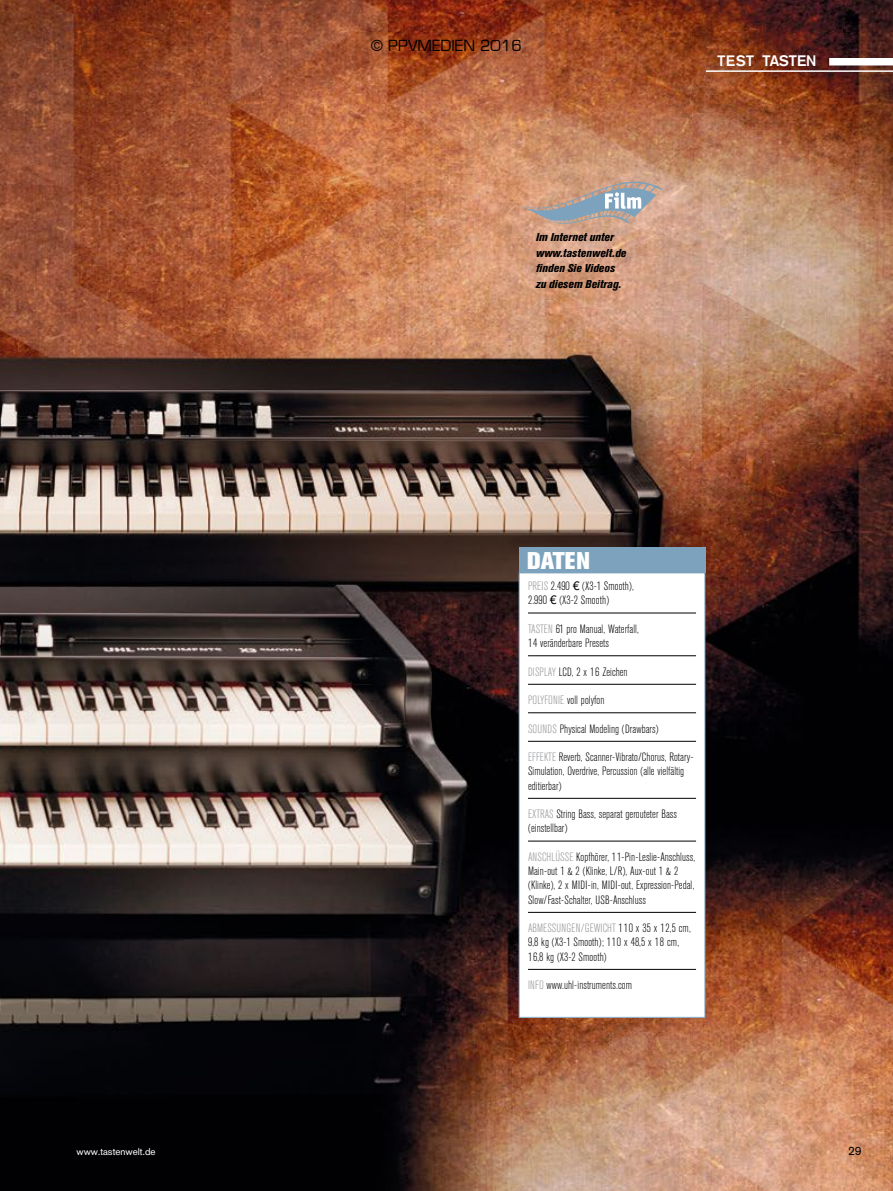
<style>
.page{position:relative;width:893px;height:1191px;background:#fff}
.page>*{position:absolute;margin:0;border:0;box-sizing:border-box;transform-origin:0 0}
.t1{font:800 24px "Akzidenz Grotesk BE";color:#fff}
.t2{font:15px "Eurostile";color:#000}
.t3{font:700 15px "Akzidenz Grotesk";color:#fff}
.t4{font:300 12px/14.2px "Akzidenz Grot Con BQ";letter-spacing:.005em;color:#000}
.t5{font:12px "Akzidenz Grotesk";color:#000}
.t6{font:italic 800 condensed 11.25px/15.8px "Akzidenz Grotesk BE";color:#000}
.t7{font:9.75px "Akzidenz Grotesk";color:#fff}
.s1{font-family:"Akzidenz Grotesk BE";font-weight:500}
.s2{color:#96979a}
.s3{font-family:"Linotype Euro Font Gto P";font-weight:400}
</style>
<div class="page">
<img style="left:0;top:0;width:893px;height:1191px">
<hr style="left:706px;top:70px;width:187px;height:2px;background:#fff">
<div style="left:829px;top:58px;width:64px;height:7px;background:#fff"></div>
<div style="left:519px;top:573px;width:186px;height:444px;background:#fff"></div>
<hr style="left:528px;top:613px;width:168px;height:1px;background:#000">
<hr style="left:528px;top:655px;width:168px;height:1px;background:#000">
<hr style="left:528px;top:684px;width:168px;height:1px;background:#000">
<hr style="left:528px;top:712px;width:168px;height:1px;background:#000">
<hr style="left:528px;top:741px;width:168px;height:1px;background:#000">
<hr style="left:528px;top:798px;width:168px;height:1px;background:#000">
<hr style="left:528px;top:841px;width:168px;height:1px;background:#000">
<hr style="left:528px;top:912px;width:168px;height:1px;background:#000">
<hr style="left:528px;top:969px;width:168px;height:1px;background:#000">
<div style="left:519px;top:572px;width:186px;height:445px;border:1px solid #7ca2bd"></div>
<div style="left:519px;top:547px;width:186px;height:25px;background:#7ca2bd"></div>
<svg style="left:510px;top:182px;width:152px;height:42px"></svg>
<p class="t2" style="left:371px;top:36px;width:152px">© PPVMEDIEN 2016</p>
<p class="t6" style="left:536px;top:229px;width:92px">Im Internet unter www.tastenwelt.de finden Sie Videos zu diesem Beitrag.</p>
<p class="t3" style="left:717px;top:51px;width:101px"><span class="s1">TEST</span> TASTEN</p>
<h1 class="t1" style="left:527px;top:547px;width:64px">DATEN</h1>
<p class="t4" style="left:528px;top:579px;width:107px"><span class="s2">PREIS</span> 2.490 <span class="s3">e</span> (X3-1 Smooth),<br>2.990 <span class="s3">e</span> (X3-2 Smooth)</p>
<p class="t4" style="left:528px;top:622px;width:113px"><span class="s2">TASTEN</span> 61 pro Manual, Waterfall,<br>14 veränderbare Presets</p>
<p class="t4" style="left:528px;top:664px;width:101px"><span class="s2">DISPLAY</span> LCD, 2 x 16 Zeichen</p>
<p class="t4" style="left:528px;top:693px;width:78px"><span class="s2">POLYFONIE</span> voll polyfon</p>
<p class="t4" style="left:528px;top:721px;width:132px"><span class="s2">SOUNDS</span> Physical Modeling (Drawbars)</p>
<p class="t4" style="left:528px;top:750px;width:167px"><span class="s2">EFFEKTE</span> Reverb, Scanner-Vibrato/Chorus, Rotary-<br>Simulation, Overdrive, Percussion (alle vielfältig editierbar)</p>
<p class="t4" style="left:528px;top:807px;width:150px"><span class="s2">EXTRAS</span> String Bass, separat gerouteter Bass (einstellbar)</p>
<p class="t4" style="left:528px;top:850px;width:169px"><span class="s2">ANSCHLÜSSE</span> Kopfhörer, 11-Pin-Leslie-Anschluss, Main-out 1 &amp; 2 (Klinke, L/R), Aux-out 1 &amp; 2 (Klinke), 2 x MIDI-in, MIDI-out, Expression-Pedal, Slow/Fast-Schalter, USB-Anschluss</p>
<p class="t4" style="left:528px;top:921px;width:164px"><span class="s2">ABMESSUNGEN/GEWICHT</span> 110 x 35 x 12,5 cm,<br>9,8 kg (X3-1 Smooth); 110 x 48,5 x 18 cm,<br>16,8 kg (X3-2 Smooth)</p>
<p class="t4" style="left:528px;top:978px;width:105px"><span class="s2">INFO</span> www.uhl-instruments.com</p>
<p class="t7" style="left:77px;top:1145px;width:81px">www.tastenwelt.de</p>
<p class="t5" style="left:848px;top:1143px;width:15px">29</p>
</div>
